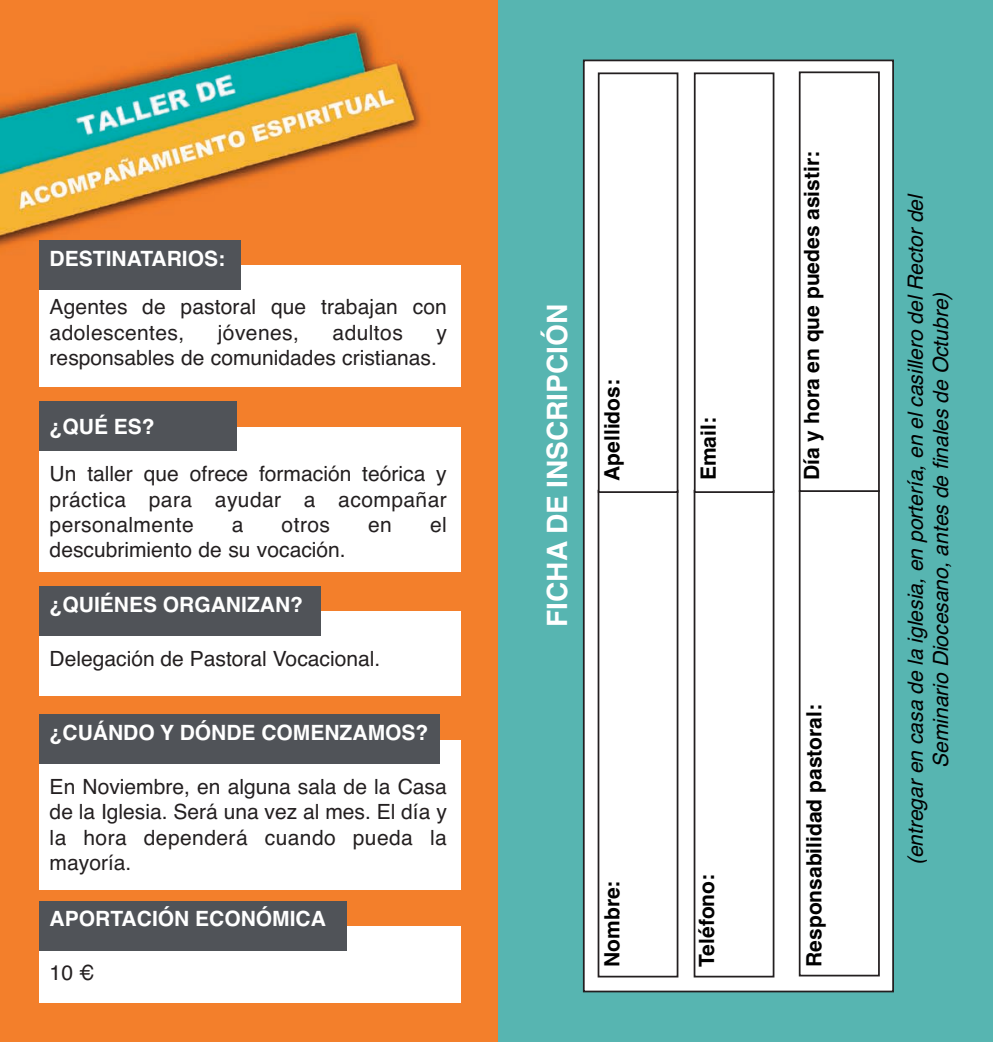
<style>
.page{position:relative;width:993px;height:1042px;background:#fff}
.page>*{position:absolute;margin:0;border:0;box-sizing:border-box;transform-origin:0 0}
.t1{font:700 28px "Helvetica";color:#fff}
.t2{font:21px/25.2px "Helvetica";letter-spacing:.005em;color:#231f20}
.t3{font:italic 21px/25.2px "Helvetica";color:#000;text-align:center}
.t4{font:700 21px "Helvetica";color:#000}
.t5{font:700 21px "Helvetica";color:#fff}
</style>
<div class="page">
<img style="left:0;top:0;width:498px;height:1042px">
<div style="left:498px;top:0;width:494px;height:1042px;background:#57b5b1"></div>
<div style="left:583px;top:60px;width:309px;height:931px;background:#fff"></div>
<div style="left:582px;top:60px;width:311px;height:932px;border:2px solid #231f20"></div>
<div style="left:597px;top:490px;width:81px;height:487px;border:2px solid #231f20"></div>
<div style="left:597px;top:72px;width:81px;height:421px;border:2px solid #231f20"></div>
<div style="left:798px;top:490px;width:81px;height:486px;border:2px solid #231f20"></div>
<div style="left:798px;top:71px;width:81px;height:421px;border:2px solid #231f20"></div>
<div style="left:39px;top:265px;width:421px;height:122px;background:#fff"></div>
<div style="left:39px;top:240px;width:201px;height:49px;background:#505358"></div>
<div style="left:39px;top:427px;width:421px;height:144px;background:#fff"></div>
<div style="left:39px;top:402px;width:197px;height:49px;background:#505358"></div>
<div style="left:39px;top:612px;width:421px;height:84px;background:#fff"></div>
<div style="left:39px;top:586px;width:281px;height:50px;background:#505358"></div>
<div style="left:39px;top:740px;width:421px;height:150px;background:#fff"></div>
<div style="left:39px;top:714px;width:400px;height:50px;background:#505358"></div>
<div style="left:39px;top:926px;width:421px;height:76px;background:#fff"></div>
<div style="left:39px;top:901px;width:307px;height:49px;background:#505358"></div>
<div style="left:693px;top:490px;width:81px;height:487px;border:2px solid #231f20"></div>
<div style="left:693px;top:72px;width:81px;height:421px;border:2px solid #231f20"></div>
<p class="t5" style="left:50px;top:246px;width:177px">DESTINATARIOS:</p>
<p class="t2" style="left:50px;top:294px;width:398px">Agentes de pastoral que trabajan con adolescentes,</p>
<p class="t2" style="left:218px;top:320px;width:83px">jóvenes,</p>
<p class="t2" style="left:332px;top:320px;width:72px">adultos</p>
<p class="t2" style="left:50px;top:320px;width:398px;text-indent:386px">y responsables de comunidades cristianas.</p>
<p class="t5" style="left:50px;top:415px;width:107px">¿QUÉ ES?</p>
<p class="t2" style="left:50px;top:461px;width:398px;text-align:justify">Un taller que ofrece formación teórica y práctica para ayudar a acompañar personalmente</p>
<p class="t2" style="left:232px;top:512px;width:13px">a</p>
<p class="t2" style="left:281px;top:512px;width:50px">otros</p>
<p class="t2" style="left:368px;top:512px;width:25px">en</p>
<p class="t2" style="left:430px;top:512px;width:18px">el</p>
<p class="t2" style="left:50px;top:537px;width:297px">descubrimiento de su vocación.</p>
<p class="t5" style="left:50px;top:592px;width:255px">¿QUIÉNES ORGANIZAN?</p>
<p class="t2" style="left:50px;top:646px;width:332px">Delegación de Pastoral Vocacional.</p>
<p class="t5" style="left:50px;top:721px;width:380px">¿CUÁNDO Y DÓNDE COMENZAMOS?</p>
<p class="t2" style="left:50px;top:774px;width:398px;text-align:justify">En Noviembre, en alguna sala de la Casa de la Iglesia. Será una vez al mes. El día y la hora dependerá cuando pueda la mayoría.</p>
<p class="t5" style="left:50px;top:907px;width:278px">APORTACIÓN ECONÓMICA</p>
<p class="t2" style="left:50px;top:960px;width:46px">10 €</p>
<h1 class="t1" style="left:541px;top:626px;width:324px;rotate:-90deg">FICHA DE INSCRIPCIÓN</h1>
<p class="t4" style="left:599px;top:481px;width:103px;rotate:-90deg">Apellidos:</p>
<p class="t4" style="left:696px;top:480px;width:65px;rotate:-90deg">Email:</p>
<p class="t4" style="left:599px;top:967px;width:88px;rotate:-90deg">Nombre:</p>
<p class="t4" style="left:694px;top:967px;width:94px;rotate:-90deg">Teléfono:</p>
<p class="t4" style="left:799px;top:480px;width:331px;rotate:-90deg">Día y hora en que puedes asistir:</p>
<p class="t4" style="left:801px;top:967px;width:264px;rotate:-90deg">Responsabilidad pastoral:</p>
<p class="t3" style="left:902px;top:865px;width:673px;rotate:-90deg">(entregar en casa de la iglesia, en portería, en el casillero del Rector del<br>Seminario Diocesano, antes de finales de Octubre)</p>
</div>
